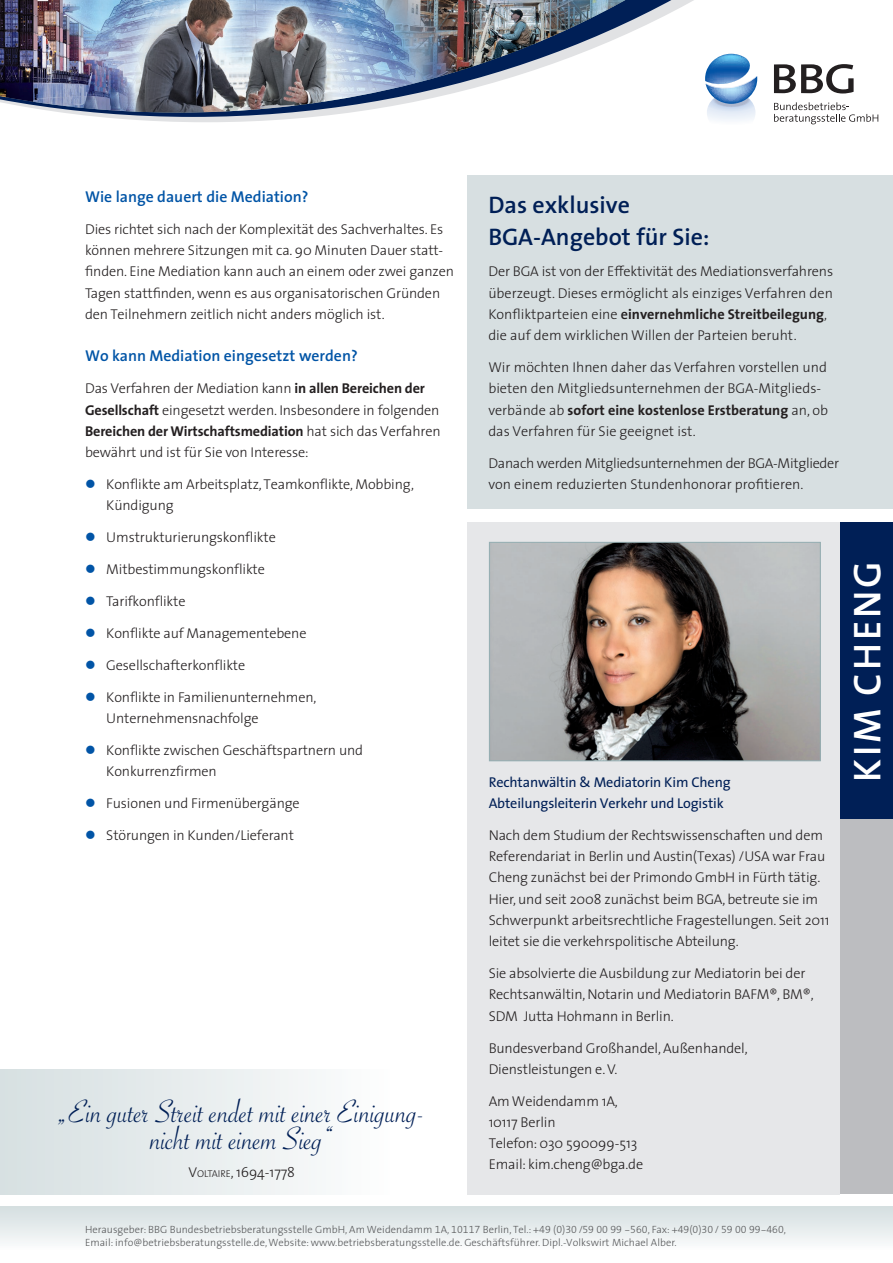
<style>
.page{position:relative;width:893px;height:1263px;background:#fff}
.page>*{position:absolute;margin:0;border:0;box-sizing:border-box;transform-origin:0 0}
.Kapitelheadline{font:600 39px "The Sans";letter-spacing:.065em;color:#fff}
.t1{font:34.5px/27px "Savoye Let Plain";letter-spacing:-.005em;color:#001f56;text-align:center}
.Zwischenüberschrift{font:600 24px/32px "The Sans";color:#001f56}
.Zwischenüberschrift-2{font:600 15.75px "The Sans";color:#0154a6}
.Fließtext{font:300 14.25px/21.3px "The Sans";letter-spacing:-.01em;color:#231f20}
.Fließtext-2{font:14.25px "The Sans";letter-spacing:-.01em;color:#001f56}
.t2{font:300 14.25px "The Sans";letter-spacing:-.005em;color:#231f20}
.t3{font:300 10.5px/12.8px "The Sans";letter-spacing:.005em;color:#57585a}
.s1{font-weight:700}
.s2{font-size:10.05px}
.s3{font-weight:600}
.s4{font-family:"The Sans Light Expert";font-weight:400}
</style>
<div class="page">
<div style="left:840px;top:805px;width:53px;height:389px;background:#bcbdc0"></div>
<div style="left:468px;top:522px;width:372px;height:672px;background:#e6e7e9"></div>
<div style="left:840px;top:522px;width:53px;height:297px;background:#001f56"></div>
<img style="left:491px;top:544px;width:328px;height:215px">
<div style="left:489px;top:542px;width:332px;height:219px;border:1px solid #95afb3"></div>
<div style="left:468px;top:175px;width:425px;height:334px;background:#d7dfe1"></div>
<div style="left:0;top:1206px;width:893px;height:49px;background:linear-gradient(to bottom,#d3dddf,#fff)"></div>
<div style="left:0;top:1069px;width:442px;height:125px;background:linear-gradient(to right,#d6dfe1,#fff)"></div>
<svg style="left:103px;top:117px;width:776px;height:5px"></svg>
<svg style="left:68px;top:64px;width:811px;height:53px"></svg>
<svg style="left:625px;top:0;width:125px;height:113px"></svg>
<img style="left:0;top:0;width:625px;height:113px">
<p class="Zwischenüberschrift-2" style="left:85px;top:184px;width:225px">Wie lange dauert die Mediation?</p>
<p class="Fließtext" style="left:85px;top:218px;width:370px">Dies richtet sich nach der Komplexität des Sachverhaltes. Es können mehrere Sitzungen mit ca. 90 Minuten Dauer statt&shy;finden. Eine Mediation kann auch an einem oder zwei ganzen Tagen stattfinden, wenn es aus organisatorischen Gründen den Teilnehmern zeitlich nicht anders möglich ist.</p>
<p class="Zwischenüberschrift-2" style="left:85px;top:343px;width:274px">Wo kann Mediation eingesetzt werden?</p>
<p class="Fließtext" style="left:85px;top:377px;width:357px">Das Verfahren der Mediation kann <span class="s1">in allen Bereichen der Gesellschaft</span> eingesetzt werden. Insbesondere in folgenden <span class="s1">Bereichen der Wirtschaftsmediation</span> hat sich das Verfahren bewährt und ist für Sie von Interesse:</p>
<p class="Fließtext" style="left:106px;top:473px;width:309px">Konflikte am Arbeitsplatz, Teamkonflikte, Mobbing,<br>Kündigung</p>
<p class="Fließtext" style="left:106px;top:526px;width:171px">Umstrukturierungskonflikte</p>
<p class="Fließtext" style="left:106px;top:558px;width:160px">Mitbestimmungskonflikte</p>
<p class="Fließtext" style="left:106px;top:590px;width:81px">Tarifkonflikte</p>
<p class="Fließtext" style="left:106px;top:622px;width:202px">Konflikte auf Managementebene</p>
<p class="Fließtext" style="left:106px;top:654px;width:140px">Gesellschafterkonflikte</p>
<p class="Fließtext" style="left:106px;top:686px;width:212px">Konflikte in Familienunternehmen,<br>Unternehmensnachfolge</p>
<p class="Fließtext" style="left:106px;top:739px;width:258px">Konflikte zwischen Geschäftspartnern und<br>Konkurrenzfirmen</p>
<p class="Fließtext" style="left:106px;top:792px;width:195px">Fusionen und Firmenübergänge</p>
<p class="Fließtext" style="left:106px;top:824px;width:189px">Störungen in Kunden/Lieferant</p>
<p class="t1" style="left:58px;top:1098px;width:368px">„Ein guter Streit endet mit einer Einigung&shy;nicht mit einem Sieg“</p>
<p class="t2" style="left:189px;top:1161px;width:108px">V<span class="s2">OLTAIRE</span>, 1694-1778</p>
<p class="Zwischenüberschrift" style="left:488px;top:188px;width:222px">Das exklusive<br>BGA-Angebot für Sie:</p>
<p class="Fließtext" style="left:488px;top:260px;width:346px">Der BGA ist von der Effektivität des Mediationsverfahrens überzeugt. Dieses ermöglicht als einziges Verfahren den Konfliktparteien eine <span class="s3">e</span><span class="s1">invernehmliche Streitbeilegung</span>, die auf dem wirklichen Willen der Parteien beruht.</p>
<p class="Fließtext" style="left:488px;top:356px;width:341px">Wir möchten Ihnen daher das Verfahren vorstellen und bieten den Mitgliedsunternehmen der BGA-Mitglieds&shy;verbände ab <span class="s1">sofort eine kostenlose Erstberatung</span> an, ob das Verfahren für Sie geeignet ist.</p>
<p class="Fließtext" style="left:488px;top:452px;width:352px">Danach werden Mitgliedsunternehmen der BGA-Mitglieder von einem reduzierten Stundenhonorar profitieren.</p>
<p class="Fließtext-2" style="left:489px;top:770px;width:243px">Rechtanwältin &amp; Mediatorin Kim Cheng</p>
<p class="Fließtext-2" style="left:489px;top:791px;width:237px">Abteilungsleiterin Verkehr und Logistik</p>
<p class="Fließtext" style="left:489px;top:824px;width:342px">Nach dem Studium der Rechtswissenschaften und dem Referendariat in Berlin und Austin(Texas) /USA war Frau Cheng zunächst bei der Primondo GmbH in Fürth tätig.<br>Hier, und seit 2008 zunächst beim BGA, betreute sie im Schwerpunkt arbeitsrechtliche Fragestellungen. Seit 2011 leitet sie die verkehrspolitische Abteilung.</p>
<p class="Fließtext" style="left:489px;top:962px;width:327px">Sie absolvierte die Ausbildung zur Mediatorin bei der<br>Rechtsanwältin, Notarin und Mediatorin BAFM®, BM®,<br>SDM Jutta Hohmann in Berlin.</p>
<p class="Fließtext" style="left:489px;top:1036px;width:261px">Bundesverband Großhandel, Außenhandel,<br>Dienstleistungen e. V.</p>
<p class="Fließtext" style="left:489px;top:1090px;width:156px">Am Weidendamm 1A,<br>10117 Berlin<br>Telefon: 030 590099-513<br>Email: kim.cheng@bga.de</p>
<p class="Kapitelheadline" style="left:835px;top:782px;width:221px;rotate:-90deg">KIM CHENG</p>
<p class="t3" style="left:85px;top:1223px;width:703px">Herausgeber: BBG Bundesbetriebsberatungsstelle GmbH, Am Weidendamm <span class="s4">1</span>A, <span class="s4">10117</span> Berlin, Tel.: +<span class="s4">49 (0)30 /59 00 99 -560</span>, Fax: <span class="s4">+49(0)30 / 59 00 99-460</span>,<br>Email: info@betriebsberatungsstelle.de, Website: www.betriebsberatungsstelle.de. Geschäftsführer. Dipl.-Volkswirt Michael Alber.</p>
</div>
